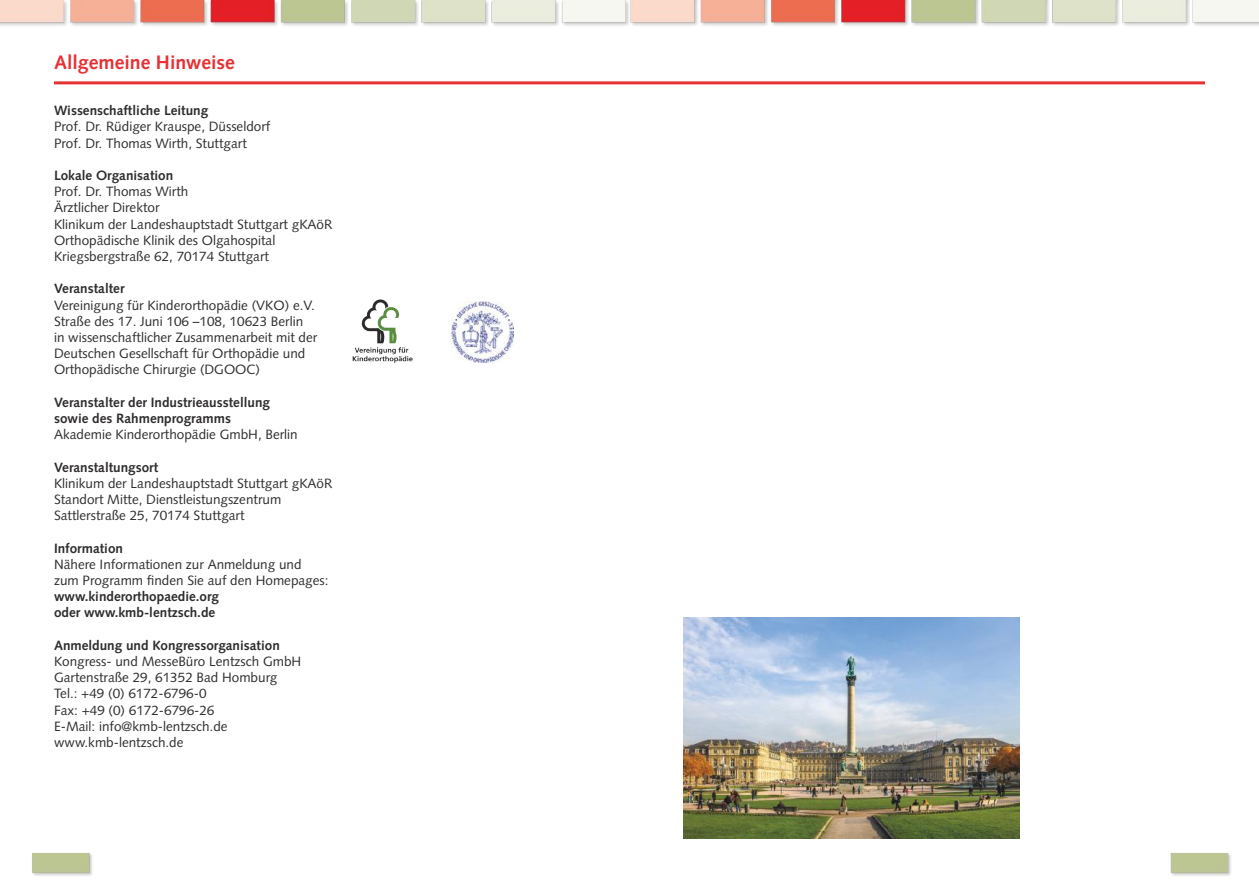
<style>
.page{position:relative;width:1259px;height:893px;background:#fff}
.page>*{position:absolute;margin:0;border:0;box-sizing:border-box;transform-origin:0 0}
.t1{font:700 19.5px "Syntax LT Std";color:#e63033}
.t2{font:13.5px/16.2px "Syntax LT Std";color:#2f2c2d}
.t3{font:700 13.5px/16.2px "Syntax LT Std";color:#2f2c2d}
</style>
<div class="page">
<img style="left:0;top:0;width:1259px;height:876px">
<img style="left:683px;top:618px;width:336px;height:221px">
<img style="left:351px;top:298px;width:63px;height:65px">
<img style="left:451px;top:302px;width:62px;height:61px">
<hr style="left:54px;top:81px;width:1151px;height:3px;background:#e63033">
<h1 class="t1" style="left:54px;top:51px;width:182px">Allgemeine Hinweise</h1>
<p class="t3" style="left:54px;top:102px;width:156px">Wissenschaftliche Leitung</p>
<p class="t2" style="left:54px;top:119px;width:218px">Prof. Dr. Rüdiger Krauspe, Düsseldorf<br>Prof. Dr. Thomas Wirth, Stuttgart</p>
<p class="t3" style="left:54px;top:167px;width:121px">Lokale Organisation</p>
<p class="t2" style="left:54px;top:183px;width:280px">Prof. Dr. Thomas Wirth<br>Ärztlicher Direktor<br>Klinikum der Landeshauptstadt Stuttgart gKAöR Orthopädische Klinik des Olgahospital Kriegsbergstraße 62, 70174 Stuttgart</p>
<p class="t3" style="left:54px;top:281px;width:72px">Veranstalter</p>
<p class="t2" style="left:54px;top:297px;width:265px">Vereinigung für Kinderorthopädie (VKO) e.V.<br>Straße des 17. Juni 106 –108, 10623 Berlin<br>in wissenschaftlicher Zusammenarbeit mit der Deutschen Gesellschaft für Orthopädie und Orthopädische Chirurgie (DGOOC)</p>
<p class="t3" style="left:54px;top:394px;width:217px">Veranstalter der Industrieausstellung sowie des Rahmenprogramms</p>
<p class="t2" style="left:54px;top:426px;width:245px">Akademie Kinderorthopädie GmbH, Berlin</p>
<p class="t3" style="left:54px;top:459px;width:106px">Veranstaltungsort</p>
<p class="t2" style="left:54px;top:475px;width:280px">Klinikum der Landeshauptstadt Stuttgart gKAöR<br>Standort Mitte, Dienstleistungszentrum<br>Sattlerstraße 25, 70174 Stuttgart</p>
<p class="t3" style="left:54px;top:540px;width:71px">Information</p>
<p class="t2" style="left:54px;top:556px;width:276px">Nähere Informationen zur Anmeldung und zum Programm finden Sie auf den Homepages:</p>
<p class="t3" style="left:54px;top:588px;width:167px">www.kinderorthopaedie.org oder www.kmb-lentzsch.de</p>
<p class="t3" style="left:54px;top:637px;width:227px">Anmeldung und Kongressorganisation</p>
<p class="t2" style="left:54px;top:653px;width:249px">Kongress- und MesseBüro Lentzsch GmbH<br>Gartenstraße 29, 61352 Bad Homburg<br>Tel.: +49 (0) 6172-6796-0<br>Fax: +49 (0) 6172-6796-26<br>E-Mail: info@kmb-lentzsch.de www.kmb-lentzsch.de</p>
</div>
